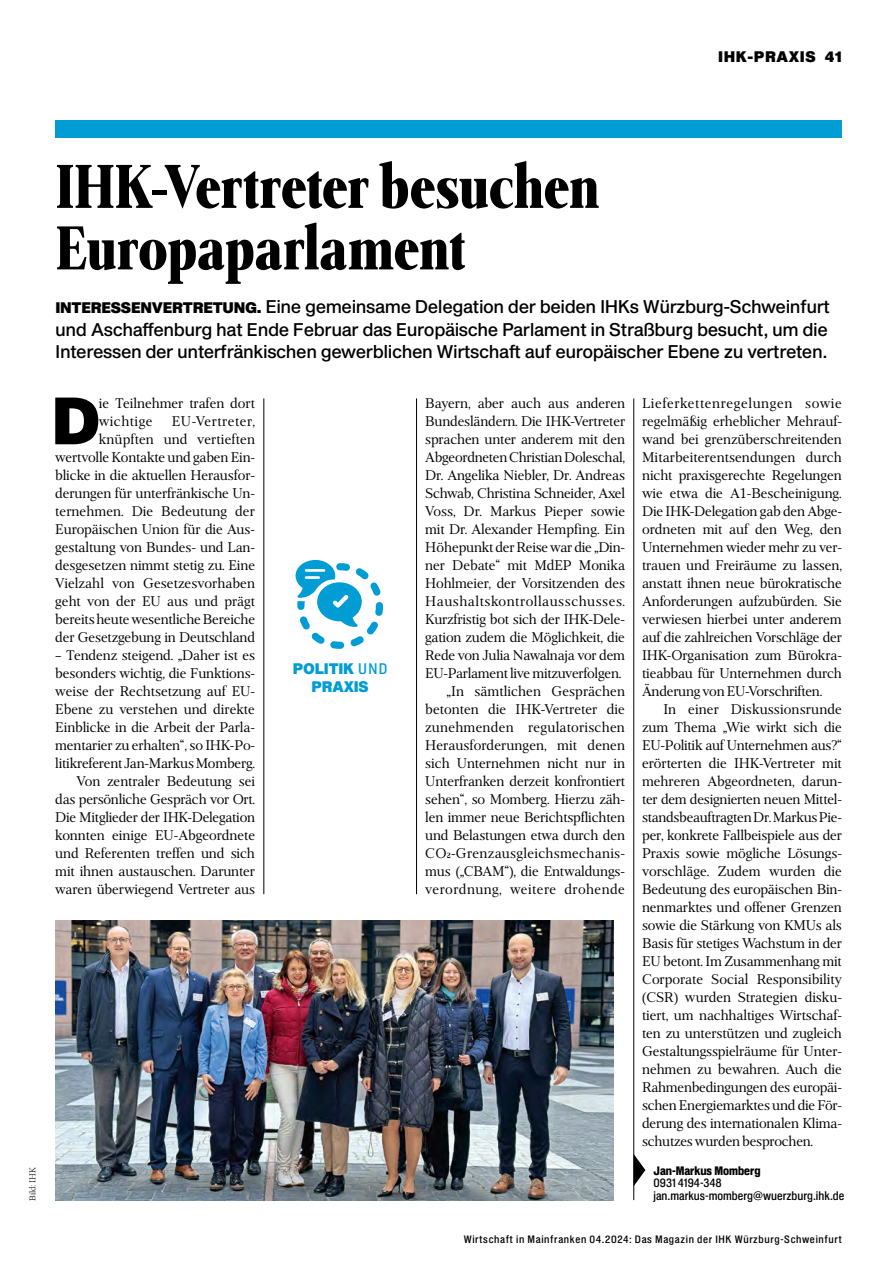
<style>
.page{position:relative;width:893px;height:1263px;background:#fff}
.page>*{position:absolute;margin:0;border:0;box-sizing:border-box;transform-origin:0 0}
.WiM_Head_gross{font:800 66px/61.5px "Frontis Condensed";letter-spacing:-.01em;color:#000;scale:.96 1}
.WiM_Gtx_Initial{font:65.4px "Shapiro Pro 96 Super";color:#000}
.WiM_Vorspann{font:18px/22.5px "Shapiro Pro 54 Middle";letter-spacing:-.025em;color:#000}
.WiM_Gtx_Einzug{font:15px/18px "Frontis";letter-spacing:-.02em;color:#000;text-align:justify}
.WiM_Gtx_Initial-2{font:15px/18px "Frontis";letter-spacing:-.01em;color:#000}
.WiM_Interview_Antwor{font:15px "Shapiro Pro 96 Super";letter-spacing:-.01em;color:#009dd4}
.t1{font:15px "Shapiro Pro 96 Super";letter-spacing:.04em;color:#000}
.WiM_Info_Hinweis{font:12px/12.8px "Shapiro Pro 52 Middle";color:#000}
.t2{font:10.5px "Shapiro Pro 52 Middle";letter-spacing:.06em;color:#000}
.t3{font:300 9px "Frontis";color:#000}
.s1{font-family:"Shapiro Pro 96 Super";font-size:15px}
.s2{font-family:"Shapiro Pro 82 Super";font-weight:800}
.s3{font-family:"Shapiro Pro 52 Middle"}
</style>
<div class="page">
<div style="left:55px;top:120px;width:787px;height:18px;background:#009dd4"></div>
<svg style="left:634px;top:1154px;width:11px;height:32px"></svg>
<hr style="left:264px;top:398px;width:1px;height:496px;background:#000">
<hr style="left:416px;top:398px;width:1px;height:496px;background:#000">
<hr style="left:633px;top:398px;width:1px;height:802px;background:#000">
<img style="left:55px;top:921px;width:559px;height:279px">
<svg style="left:295px;top:560px;width:88px;height:89px"></svg>
<hr style="left:305px;top:576px;width:15px;height:3px;background:#fff">
<hr style="left:305px;top:569px;width:20px;height:3px;background:#fff">
<p class="t1" style="left:718px;top:46px;width:125px">IHK-PRAXIS 41</p>
<p class="t3" style="left:27px;top:1201px;width:35px;rotate:-90deg">Bild: IHK</p>
<p class="WiM_Head_gross" style="left:55px;top:155px;width:568px">IHK-Vertreter besuchen<br>Europaparlament</p>
<p class="WiM_Vorspann" style="left:55px;top:296px;width:776px"><span class="s1">INTERESSENVERTRETUNG.</span> Eine gemeinsame Delegation der beiden IHKs Würzburg-Schweinfurt und Aschaffenburg hat Ende Februar das Europäische Parlament in Straßburg besucht, um die<br>Interessen der unterfränkischen gewerblichen Wirtschaft auf europäischer Ebene zu vertreten.</p>
<p class="WiM_Gtx_Initial" style="left:52px;top:374px;width:51px">D</p>
<p class="WiM_Gtx_Initial-2" style="left:99px;top:394px;width:158px">ie Teilnehmer trafen dort wichtige</p>
<p class="WiM_Gtx_Einzug" style="left:425px;top:394px;width:201px">Bayern, aber auch aus anderen Bundesländern. Die IHK-Vertreter sprachen unter anderem mit den Abgeordneten Christian Doleschal, Dr. Angelika Niebler, Dr. Andreas Schwab, Christina Schneider, Axel Voss, Dr. Markus Pieper sowie mit Dr. Alexander Hempfing. Ein Höhepunkt der Reise war die „Din&shy;ner Debate“ mit MdEP Monika Hohlmeier, der Vorsitzenden des Haushaltskontrollausschusses.<br>Kurzfristig bot sich der IHK-Dele&shy;gation zudem die Möglichkeit, die Rede von Julia Nawalnaja vor dem EU-Parlament live mitzuverfolgen.</p>
<p class="WiM_Gtx_Einzug" style="left:425px;top:682px;width:201px;text-indent:21px">„In sämtlichen Gesprächen betonten die IHK-Vertreter die zunehmenden regulatorischen Herausforderungen, mit denen sich Unternehmen nicht nur in Unterfranken derzeit konfrontiert sehen“, so Momberg. Hierzu zäh&shy;len immer neue Berichtspflichten und Belastungen etwa durch den CO2-Grenzausgleichsmechanis&shy;mus („CBAM“), die Entwaldungs&shy;verordnung, weitere drohende</p>
<p class="WiM_Gtx_Einzug" style="left:642px;top:394px;width:201px">Lieferkettenregelungen sowie regelmäßig erheblicher Mehrauf&shy;wand bei grenzüberschreitenden Mitarbeiterentsendungen durch nicht praxisgerechte Regelungen wie etwa die A1-Bescheinigung.<br>Die IHK-Delegation gab den Abge&shy;ordneten mit auf den Weg, den Unternehmen wieder mehr zu ver&shy;trauen und Freiräume zu lassen, anstatt ihnen neue bürokratische Anforderungen aufzubürden. Sie verwiesen hierbei unter anderem auf die zahlreichen Vorschläge der IHK-Organisation zum Bürokra&shy;tieabbau für Unternehmen durch Änderung von EU-Vorschriften.</p>
<p class="WiM_Gtx_Einzug" style="left:642px;top:700px;width:201px;text-indent:21px">In einer Diskussionsrunde zum Thema „Wie wirkt sich die EU-Politik auf Unternehmen aus?“ erörterten die IHK-Vertreter mit mehreren Abgeordneten, darun&shy;ter dem designierten neuen Mittel&shy;standsbeauftragten Dr. Markus Pie&shy;per, konkrete Fallbeispiele aus der Praxis sowie mögliche Lösungs&shy;vorschläge. Zudem wurden die Bedeutung des europäischen Bin&shy;nenmarktes und offener Grenzen sowie die Stärkung von KMUs als Basis für stetiges Wachstum in der EU betont. Im Zusammenhang mit Corporate Social Responsibility (CSR) wurden Strategien disku&shy;tiert, um nachhaltiges Wirtschaf&shy;ten zu unterstützen und zugleich Gestaltungsspielräume für Unter&shy;nehmen zu bewahren. Auch die Rahmenbedingungen des europäi&shy;schen Energiemarktes und die För&shy;derung des internationalen Klima&shy;schutzes wurden besprochen.</p>
<p class="WiM_Info_Hinweis" style="left:653px;top:1164px;width:192px"><span class="s2">Jan-Markus Momberg<br></span>0931 4194-348 jan.markus-momberg@wuerzburg.ihk.de</p>
<p class="WiM_Gtx_Initial-2" style="left:55px;top:412px;width:201px;text-align:right">EU-Vertreter,<br>knüpften und vertieften wertvolle Kontakte und gaben Ein&shy;blicke in die aktuellen Herausfor&shy;derungen für unterfränkische Un&shy;ternehmen. Die Bedeutung der<br>Europäischen Union für die Aus&shy;gestaltung von Bundes- und Lan&shy;desgesetzen nimmt stetig zu. Eine<br>Vielzahl von Gesetzesvorhaben geht von der EU aus und prägt bereits heute wesentliche Bereiche der Gesetzgebung in Deutschland</p>
<p class="WiM_Gtx_Initial-2" style="left:55px;top:646px;width:201px;text-align:justify">– Tendenz steigend. „Daher ist es besonders wichtig, die Funktions&shy;weise der Rechtsetzung auf EU-Ebene zu verstehen und direkte Einblicke in die Arbeit der Parla&shy;mentarier zu erhalten“, so IHK-Po&shy;litikreferent Jan-Markus Momberg.</p>
<p class="WiM_Gtx_Einzug" style="left:55px;top:772px;width:201px;text-indent:21px">Von zentraler Bedeutung sei das persönliche Gespräch vor Ort.<br>Die Mitglieder der IHK-Delegation konnten einige EU-Abgeordnete und Referenten treffen und sich mit ihnen austauschen. Darunter waren überwiegend Vertreter aus</p>
<p class="WiM_Interview_Antwor" style="left:293px;top:658px;width:96px">POLITIK <span class="s3">UND</span></p>
<p class="WiM_Interview_Antwor" style="left:312px;top:676px;width:59px">PRAXIS</p>
<p class="t2" style="left:464px;top:1232px;width:380px">Wirtschaft in Mainfranken 04.2024: Das Magazin der IHK Würzburg-Schweinfurt</p>
</div>
